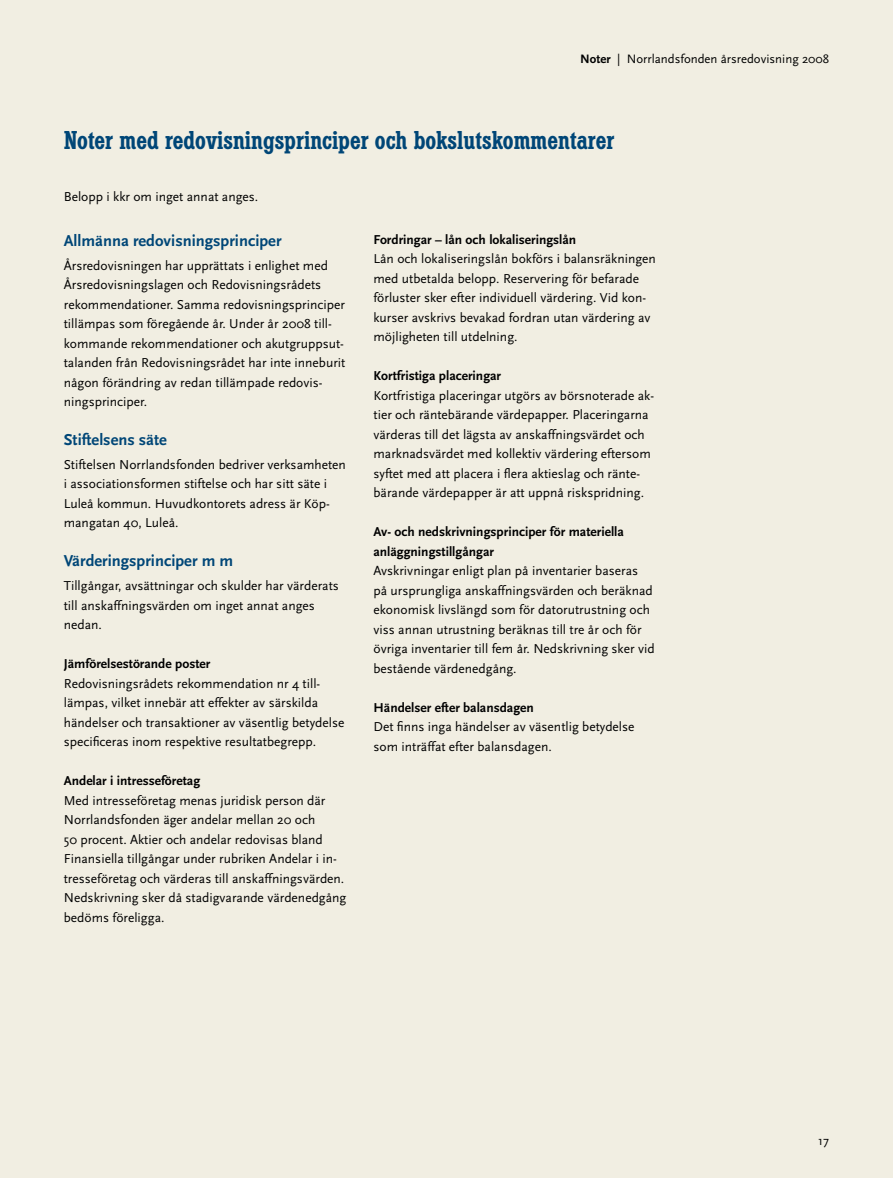
<style>
.page{position:relative;width:893px;height:1178px;background:#f1eee2}
.page>*{position:absolute;margin:0;border:0;box-sizing:border-box;transform-origin:0 0}
.t1{font:27px "Magnus EF";color:#004677}
.t2{font:700 16.5px "Scala Sans";color:#004677}
.t3{font:13.5px/19.5px "Scala Sans";color:#000}
.t4{font:700 13.5px/19.5px "Scala Sans";color:#000}
.t5{font:12.75px "Scala Sans";color:#000}
.s1{font-weight:700}
</style>
<div class="page">
<p class="t5" style="left:580px;top:52px;width:250px"><span class="s1">Noter</span> | Norrlandsfonden årsredovisning 2008</p>
<h1 class="t1" style="left:64px;top:124px;width:552px">Noter med redovisningsprinciper och bokslutskommentarer</h1>
<p class="t3" style="left:64px;top:187px;width:196px">Belopp i kkr om inget annat anges.</p>
<p class="t2" style="left:64px;top:231px;width:219px">Allmänna redovisningsprinciper</p>
<p class="t3" style="left:64px;top:255px;width:283px">Årsredovisningen har upprättats i enlighet med Årsredovisningslagen och Redovisningsrådets rekommendationer. Samma redovisningsprinciper tillämpas som föregående år. Under år 2008 till&shy;kommande rekommendationer och akutgruppsut&shy;talanden från Redovisningsrådet har inte inneburit någon förändring av redan tillämpade redovis&shy;ningsprinciper.</p>
<p class="t2" style="left:64px;top:430px;width:105px">Stiftelsens säte</p>
<p class="t3" style="left:64px;top:455px;width:284px">Stiftelsen Norrlandsfonden bedriver verksamheten i associationsformen stiftelse och har sitt säte i Luleå kommun. Huvudkontorets adress är Köp&shy;mangatan 40, Luleå.</p>
<p class="t2" style="left:64px;top:551px;width:171px">Värderingsprinciper m m</p>
<p class="t3" style="left:64px;top:576px;width:277px">Tillgångar, avsättningar och skulder har värderats till anskaffningsvärden om inget annat anges nedan.</p>
<p class="t4" style="left:64px;top:654px;width:148px">Jämförelsestörande poster</p>
<p class="t3" style="left:64px;top:673px;width:282px">Redovisningsrådets rekommendation nr 4 till&shy;lämpas, vilket innebär att effekter av särskilda händelser och transaktioner av väsentlig betydelse specificeras inom respektive resultatbegrepp.</p>
<p class="t4" style="left:64px;top:771px;width:138px">Andelar i intresseföretag</p>
<p class="t3" style="left:64px;top:790px;width:284px">Med intresseföretag menas juridisk person där Norrlandsfonden äger andelar mellan 20 och<br>50 procent. Aktier och andelar redovisas bland Finansiella tillgångar under rubriken Andelar i in&shy;tresseföretag och värderas till anskaffningsvärden.<br>Nedskrivning sker då stadigvarande värdenedgång bedöms föreligga.</p>
<p class="t4" style="left:373px;top:229px;width:204px">Fordringar – lån och lokaliseringslån</p>
<p class="t3" style="left:373px;top:249px;width:284px">Lån och lokaliseringslån bokförs i balansräkningen med utbetalda belopp. Reservering för befarade förluster sker efter individuell värdering. Vid kon&shy;kurser avskrivs bevakad fordran utan värdering av möjligheten till utdelning.</p>
<p class="t4" style="left:373px;top:366px;width:129px">Kortfristiga placeringar</p>
<p class="t3" style="left:373px;top:385px;width:282px">Kortfristiga placeringar utgörs av börsnoterade ak&shy;tier och räntebärande värdepapper. Placeringarna värderas till det lägsta av anskaffningsvärdet och marknadsvärdet med kollektiv värdering eftersom syftet med att placera i flera aktieslag och ränte&shy;bärande värdepapper är att uppnå riskspridning.</p>
<p class="t4" style="left:373px;top:522px;width:252px">Av- och nedskrivningsprinciper för materiella anläggningstillgångar</p>
<p class="t3" style="left:373px;top:561px;width:283px">Avskrivningar enligt plan på inventarier baseras på ursprungliga anskaffningsvärden och beräknad ekonomisk livslängd som för datorutrustning och viss annan utrustning beräknas till tre år och för övriga inventarier till fem år. Nedskrivning sker vid bestående värdenedgång.</p>
<p class="t4" style="left:373px;top:697px;width:162px">Händelser efter balansdagen</p>
<p class="t3" style="left:373px;top:717px;width:263px">Det finns inga händelser av väsentlig betydelse som inträffat efter balansdagen.</p>
<p class="t5" style="left:818px;top:1133px;width:12px">17</p>
</div>
